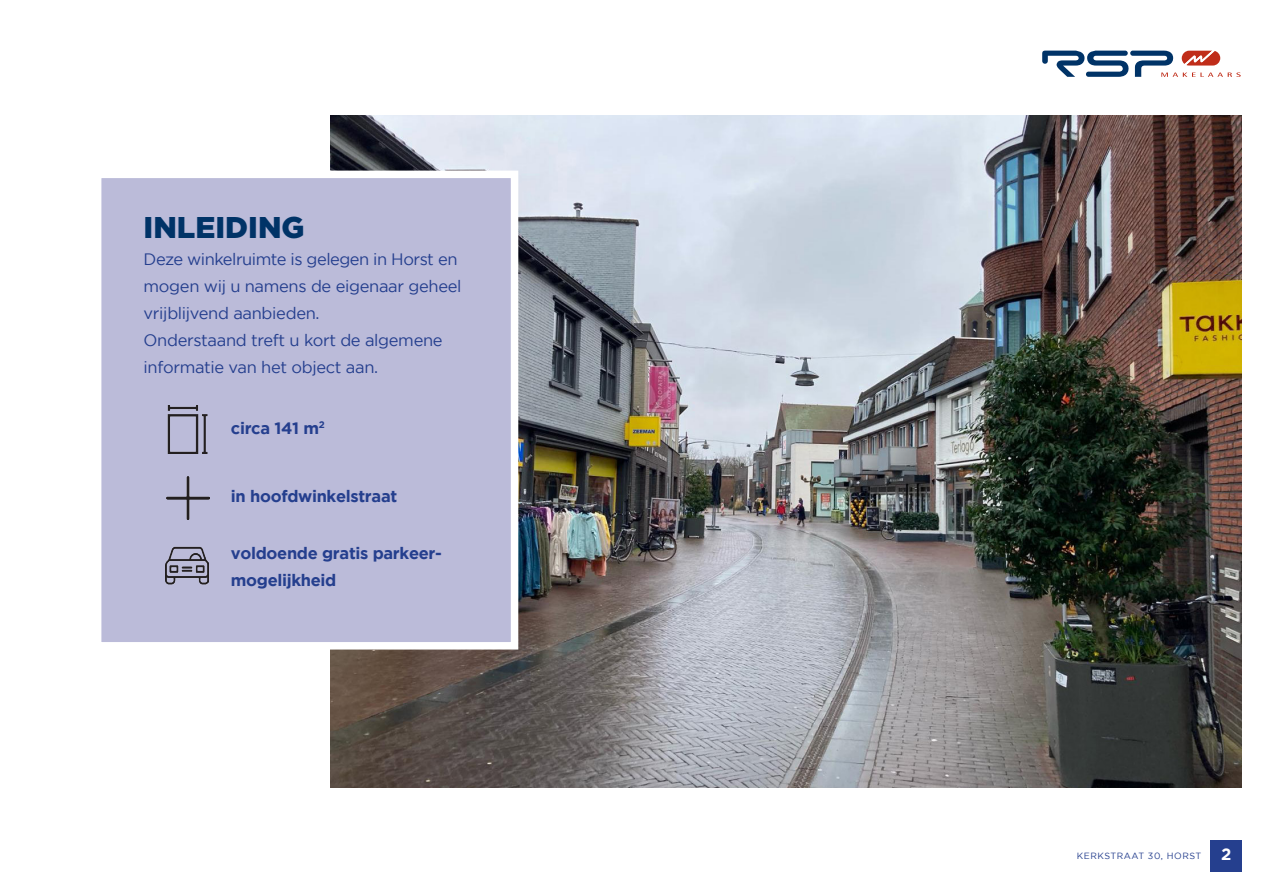
<style>
.page{position:relative;width:1263px;height:893px;background:#fff}
.page>*{position:absolute;margin:0;border:0;box-sizing:border-box;transform-origin:0 0}
.t1{font:900 30px "Gotham";color:#003367}
.t2{font:16.5px/27px "Gotham";letter-spacing:-.02em;color:#253f8e}
.t3{font:700 16.5px/27px "Gotham";letter-spacing:-.02em;color:#253f8e}
.t4{font:700 16.5px "Gotham";color:#fff}
.t5{font:9px "Gotham";letter-spacing:.06em;color:#253f8e}
</style>
<div class="page">
<svg style="left:1042px;top:50px;width:199px;height:27px"></svg>
<div style="left:1210px;top:840px;width:32px;height:32px;background:#253f8e"></div>
<img style="left:331px;top:116px;width:911px;height:672px">
<div style="left:94px;top:171px;width:424px;height:478px;background:#bbbbd9;border:8px solid #fff"></div>
<img style="left:167px;top:406px;width:41px;height:48px">
<img style="left:166px;top:546px;width:42px;height:39px">
<img style="left:166px;top:476px;width:43px;height:43px">
<p class="t1" style="left:144px;top:210px;width:163px">INLEIDING</p>
<p class="t2" style="left:144px;top:246px;width:319px">Deze winkelruimte is gelegen in Horst en mogen wij u namens de eigenaar geheel vrijblijvend aanbieden.</p>
<p class="t2" style="left:144px;top:327px;width:301px">Onderstaand treft u kort de algemene</p>
<p class="t2" style="left:144px;top:354px;width:236px">informatie van het object aan.</p>
<p class="t3" style="left:231px;top:414px;width:95px">circa 141 m<sup>2</sup></p>
<p class="t3" style="left:231px;top:482px;width:168px">in hoofdwinkelstraat</p>
<p class="t3" style="left:231px;top:539px;width:212px">voldoende gratis parkeer&shy;mogelijkheid</p>
<p class="t5" style="left:1077px;top:850px;width:126px">KERKSTRAAT 30, HORST</p>
<p class="t4" style="left:1221px;top:845px;width:12px">2</p>
</div>
